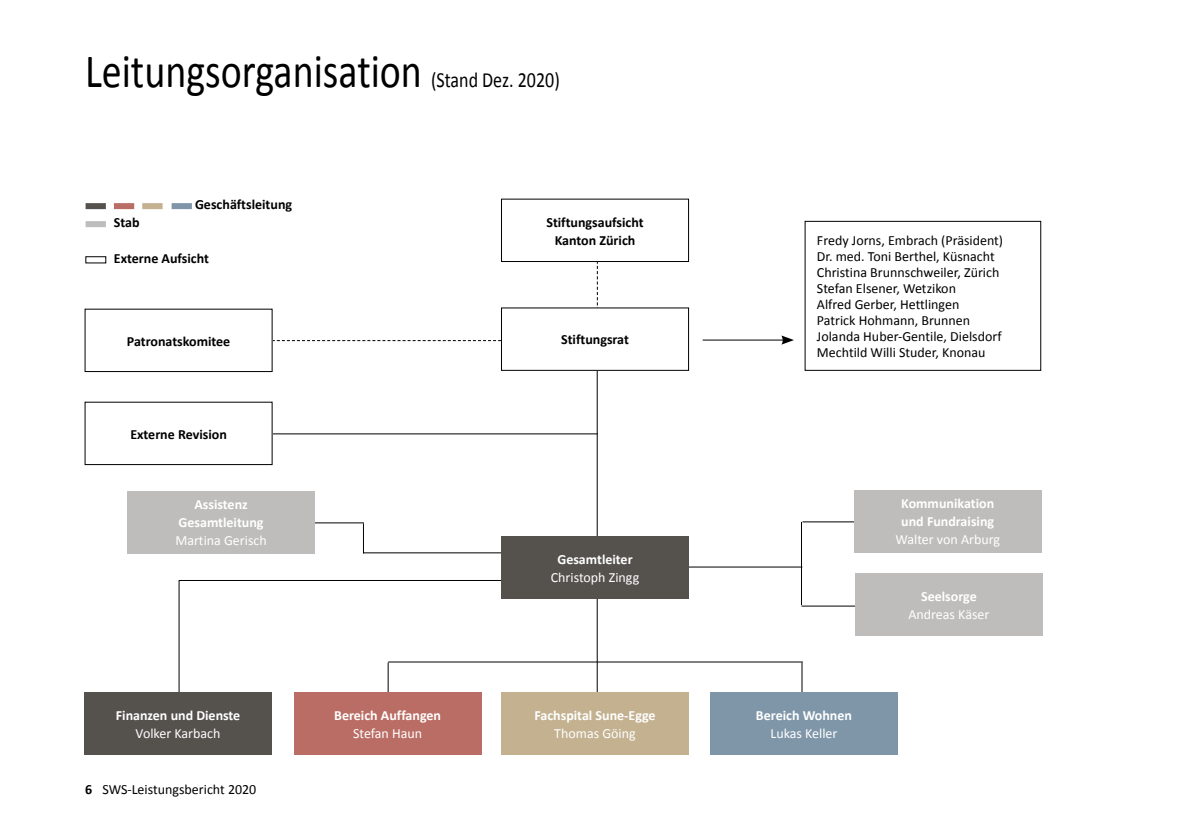
<style>
.page{position:relative;width:1191px;height:840px;background:#fff}
.page>*{position:absolute;margin:0;border:0;box-sizing:border-box;transform-origin:0 0}
.t1{font:48px "Calibri";color:#000;scale:.83 1}
.t2{font:14px/16px "Calibri";color:#000}
.t3{font:700 14px/18px "Calibri";color:#fff}
.t4{font:700 14px/18px "Calibri";color:#000;text-align:center}
.t5{font:14px "Calibri";color:#fff}
.s1{font-size:21.6px}
.s2{font-weight:700}
</style>
<div class="page">
<hr style="left:363px;top:552px;width:185px;height:1px;background:#000">
<hr style="left:179px;top:579px;width:369px;height:1px;background:#000">
<hr style="left:314px;top:522px;width:50px;height:1px;background:#000">
<div style="left:86px;top:203px;width:20px;height:6px;background:#55524e"></div>
<div style="left:114px;top:203px;width:20px;height:6px;background:#ba6d64"></div>
<div style="left:142px;top:203px;width:21px;height:6px;background:#c3b190"></div>
<div style="left:172px;top:203px;width:20px;height:6px;background:#7f96a9"></div>
<div style="left:86px;top:221px;width:20px;height:6px;background:#bebdbc"></div>
<div style="left:86px;top:256px;width:20px;height:7px;border:1px solid #000"></div>
<svg style="left:597px;top:262px;width:1px;height:44px"></svg>
<hr style="left:388px;top:662px;width:1px;height:58px;background:#000">
<hr style="left:363px;top:523px;width:1px;height:30px;background:#000">
<hr style="left:179px;top:580px;width:1px;height:140px;background:#000">
<hr style="left:801px;top:662px;width:1px;height:58px;background:#000">
<hr style="left:596px;top:362px;width:1px;height:333px;background:#000">
<hr style="left:501px;top:566px;width:301px;height:1px;background:#000">
<hr style="left:247px;top:433px;width:351px;height:1px;background:#000">
<svg style="left:273px;top:340px;width:228px;height:1px"></svg>
<div style="left:501px;top:308px;width:187px;height:62px;background:#fff"></div>
<div style="left:501px;top:198px;width:188px;height:64px;border:1px solid #000"></div>
<div style="left:85px;top:308px;width:188px;height:64px;border:1px solid #000"></div>
<div style="left:85px;top:402px;width:187px;height:62px;background:#fff"></div>
<div style="left:85px;top:401px;width:188px;height:64px;border:1px solid #000"></div>
<div style="left:294px;top:692px;width:187px;height:62px;background:#ba6d64"></div>
<div style="left:501px;top:692px;width:187px;height:62px;background:#c3b190"></div>
<div style="left:710px;top:692px;width:187px;height:62px;background:#7f96a9"></div>
<hr style="left:388px;top:661px;width:415px;height:1px;background:#000">
<div style="left:501px;top:536px;width:187px;height:62px;background:#55524e"></div>
<div style="left:804px;top:221px;width:237px;height:149px;border:1px solid #000"></div>
<hr style="left:702px;top:339px;width:82px;height:1px;background:#000">
<svg style="left:781px;top:335px;width:13px;height:9px"></svg>
<hr style="left:802px;top:521px;width:99px;height:1px;background:#000">
<hr style="left:801px;top:521px;width:1px;height:83px;background:#000">
<div style="left:854px;top:489px;width:187px;height:63px;background:#bebdbc"></div>
<div style="left:85px;top:692px;width:187px;height:62px;background:#55524e"></div>
<hr style="left:801px;top:605px;width:100px;height:1px;background:#000">
<div style="left:128px;top:490px;width:186px;height:63px;background:#bebdbc"></div>
<div style="left:855px;top:573px;width:187px;height:62px;background:#bebdbc"></div>
<h1 class="t1" style="left:85px;top:40px;width:573px">Leitungsorganisation <span class="s1">(Stand Dez. 2020)</span></h1>
<p class="t4" style="left:195px;top:195px;width:99px">Geschäftsleitung</p>
<p class="t4" style="left:114px;top:213px;width:27px">Stab</p>
<p class="t4" style="left:114px;top:249px;width:97px">Externe Aufsicht</p>
<p class="t4" style="left:127px;top:332px;width:105px">Patronatskomitee</p>
<p class="t4" style="left:130px;top:424px;width:98px">Externe Revision</p>
<p class="t3" style="left:178px;top:495px;width:87px;text-align:center">Assistenz<br>Gesamtleitung</p>
<p class="t5" style="left:175px;top:531px;width:93px">Martina Gerisch</p>
<p class="t3" style="left:116px;top:705px;width:126px">Finanzen und Dienste</p>
<p class="t5" style="left:136px;top:724px;width:86px">Volker Karbach</p>
<p class="t2" style="left:85px;top:780px;width:173px"><span class="s2">6</span> SWS-Leistungsbericht 2020</p>
<p class="t3" style="left:334px;top:705px;width:108px">Bereich Auffangen</p>
<p class="t5" style="left:353px;top:724px;width:71px">Stefan Haun</p>
<p class="t4" style="left:546px;top:213px;width:99px">Stiftungsaufsicht<br>Kanton Zürich</p>
<p class="t4" style="left:561px;top:330px;width:69px">Stiftungsrat</p>
<p class="t3" style="left:557px;top:550px;width:77px">Gesamtleiter</p>
<p class="t5" style="left:551px;top:568px;width:90px">Christoph Zingg</p>
<p class="t3" style="left:534px;top:705px;width:123px">Fachspital Sune-Egge</p>
<p class="t5" style="left:554px;top:724px;width:83px">Thomas Göing</p>
<p class="t2" style="left:817px;top:232px;width:188px">Fredy Jorns, Embrach (Präsident)<br>Dr. med. Toni Berthel, Küsnacht<br>Christina Brunnschweiler, Zürich<br>Stefan Elsener, Wetzikon<br>Alfred Gerber, Hettlingen<br>Patrick Hohmann, Brunnen<br>Jolanda Huber-Gentile, Dielsdorf<br>Mechtild Willi Studer, Knonau</p>
<p class="t3" style="left:901px;top:494px;width:94px">Kommunikation und Fundraising</p>
<p class="t5" style="left:895px;top:530px;width:106px">Walter von Arburg</p>
<p class="t3" style="left:756px;top:705px;width:98px">Bereich Wohnen</p>
<p class="t5" style="left:770px;top:724px;width:68px">Lukas Keller</p>
<p class="t3" style="left:921px;top:587px;width:57px">Seelsorge</p>
<p class="t5" style="left:908px;top:605px;width:82px">Andreas Käser</p>
</div>
